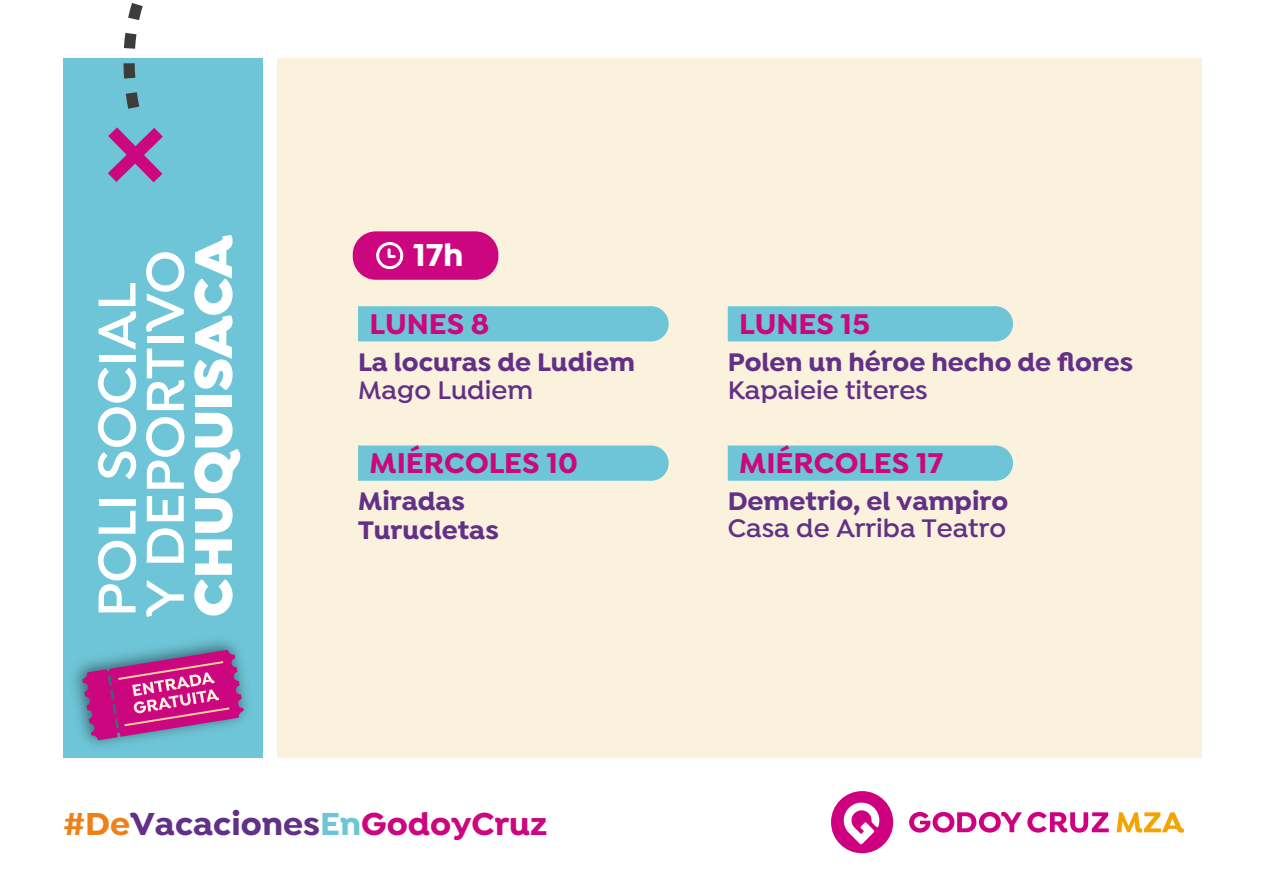
<style>
.page{position:relative;width:1263px;height:893px;background:#fff}
.page>*{position:absolute;margin:0;border:0;box-sizing:border-box;transform-origin:0 0}
.t1{font:700 33.9px "Isidora";color:#623187}
.t2{font:700 33.75px "Isidora";color:#fff}
.t3{font:700 30.45px "Isidora";color:#cc067f}
.t4{font:700 27.15px/28.5px "Isidora";color:#623187}
.t5{font:600 27.15px "Isidora";color:#623187}
.s1{color:#ef8017}
.s2{color:#6ec5d7}
.s3{color:#cc067f}
</style>
<div class="page">
<div style="left:277px;top:58px;width:924px;height:699px;background:#fbf2dd"></div>
<div style="left:63px;top:58px;width:199px;height:699px;background:#6ec5d7"></div>
<svg style="left:909px;top:812px;width:112px;height:21px"></svg>
<svg style="left:1027px;top:812px;width:81px;height:21px"></svg>
<svg style="left:831px;top:791px;width:62px;height:62px"></svg>
<svg style="left:1116px;top:812px;width:68px;height:21px"></svg>
<svg style="left:123px;top:3px;width:20px;height:106px"></svg>
<svg style="left:108px;top:127px;width:55px;height:55px"></svg>
<div style="left:358px;top:306px;width:310px;height:35px;background:#6ec5d7"></div>
<svg style="left:358px;top:445px;width:310px;height:36px;background:#72c6d7"></svg>
<div style="left:353px;top:231px;width:145px;height:49px;background:#cc067f;border-radius:23px"></div>
<img style="left:74px;top:640px;width:173px;height:106px">
<svg style="left:376px;top:242px;width:28px;height:27px"></svg>
<svg style="left:82px;top:650px;width:162px;height:90px;background:#af4d98"></svg>
<div style="left:727px;top:306px;width:286px;height:35px;background:#6ec5d7"></div>
<svg style="left:727px;top:445px;width:286px;height:36px;background:#73c6d7"></svg>
<svg style="left:98px;top:541px;width:38px;height:71px"></svg>
<svg style="left:99px;top:511px;width:36px;height:23px"></svg>
<div style="left:99px;top:499px;width:36px;height:6px;background:#fff"></div>
<svg style="left:98px;top:368px;width:38px;height:111px"></svg>
<div style="left:99px;top:355px;width:36px;height:6px;background:#fff"></div>
<svg style="left:99px;top:283px;width:37px;height:67px"></svg>
<svg style="left:146px;top:580px;width:38px;height:37px"></svg>
<svg style="left:147px;top:528px;width:37px;height:35px"></svg>
<svg style="left:147px;top:496px;width:37px;height:25px"></svg>
<svg style="left:146px;top:417px;width:38px;height:72px"></svg>
<svg style="left:147px;top:349px;width:37px;height:61px"></svg>
<div style="left:147px;top:337px;width:37px;height:6px;background:#fff"></div>
<svg style="left:146px;top:252px;width:38px;height:80px"></svg>
<svg style="left:194px;top:539px;width:39px;height:77px"></svg>
<svg style="left:194px;top:413px;width:46px;height:120px"></svg>
<div style="left:195px;top:395px;width:37px;height:11px;background:#fff"></div>
<svg style="left:194px;top:235px;width:39px;height:155px"></svg>
<p class="t2" style="left:413px;top:234px;width:52px">17h</p>
<p class="t3" style="left:369px;top:305px;width:121px">LUNES 8</p>
<p class="t4" style="left:358px;top:349px;width:278px">La locuras de Ludiem</p>
<p class="t5" style="left:358px;top:374px;width:176px">Mago Ludiem</p>
<p class="t3" style="left:369px;top:444px;width:210px">MIÉRCOLES 10</p>
<p class="t4" style="left:358px;top:488px;width:142px">Miradas<br>Turucletas</p>
<p class="t3" style="left:739px;top:305px;width:132px">LUNES 15</p>
<p class="t4" style="left:727px;top:349px;width:407px">Polen un héroe hecho de flores</p>
<p class="t5" style="left:727px;top:374px;width:201px">Kapaieie titeres</p>
<p class="t3" style="left:739px;top:444px;width:206px">MIÉRCOLES 17</p>
<p class="t4" style="left:727px;top:488px;width:282px">Demetrio, el vampiro</p>
<p class="t5" style="left:727px;top:512px;width:280px">Casa de Arriba Teatro</p>
<p class="t1" style="left:63px;top:803px;width:486px"><span class="s1">#De</span>Vacaciones<span class="s2">En</span><span class="s3">GodoyCruz</span></p>
</div>
